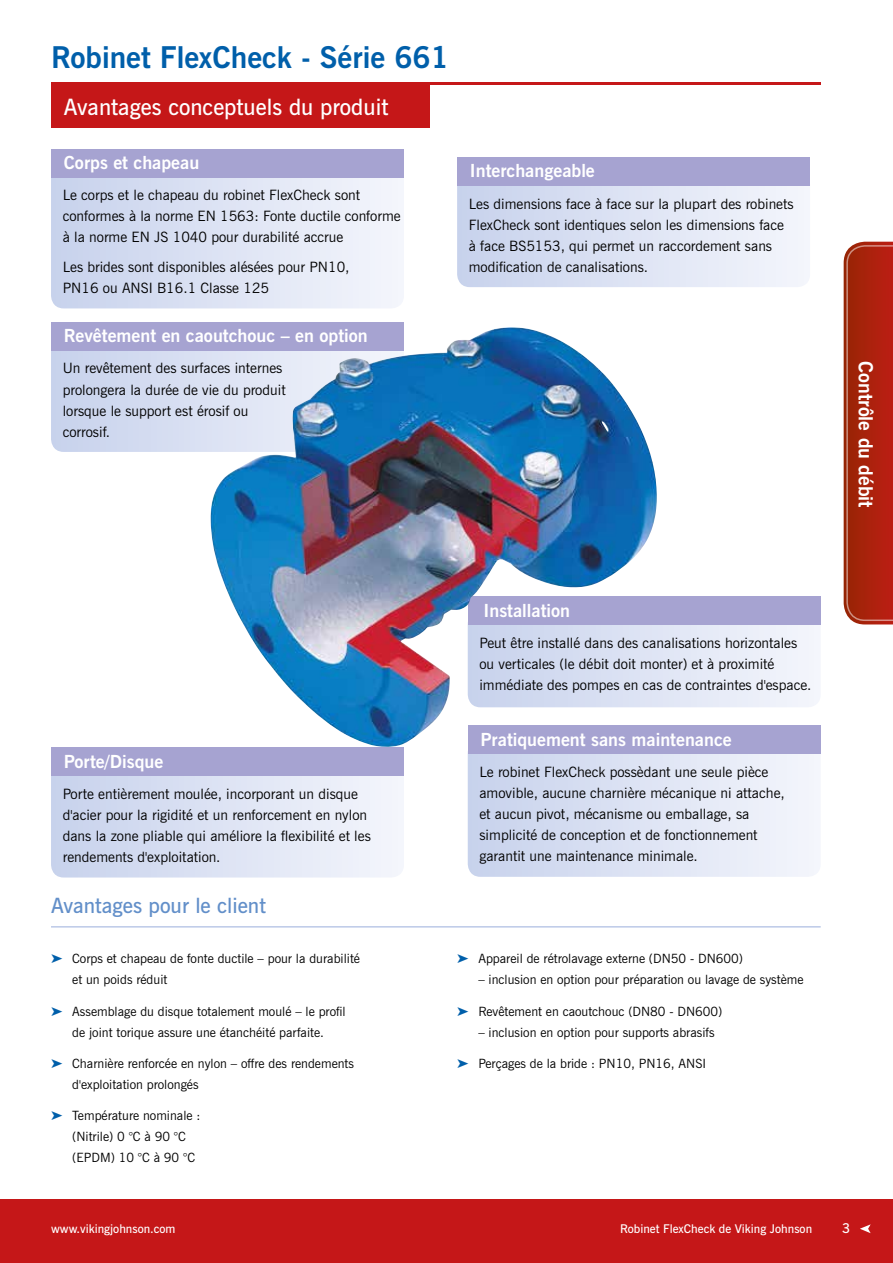
<style>
.page{position:relative;width:893px;height:1263px;background:#fff}
.page>*{position:absolute;margin:0;border:0;box-sizing:border-box;transform-origin:0 0}
.t1{font:700 30px "News Gothic BT";color:#005faa}
.t2{font:600 22.5px "News Gothic BT";color:#fff}
.t3{font:600 21px "News Gothic BT";color:#628fc9}
.t4{font:700 19.5px "News Gothic BT";color:#fff}
.t5{font:700 18px "News Gothic BT";color:#fff}
.t6{font:14.25px/21px "News Gothic BT";color:#000}
.t7{font:600 13.5px "News Gothic BT";color:#fff}
.t8{font:12.75px/21px "News Gothic BT";color:#000}
.t9{font:600 12px "News Gothic BT";color:#fff}
.s1{color:#005faa}
</style>
<div class="page">
<div style="left:51px;top:85px;width:378px;height:43px;background:#c51718"></div>
<hr style="left:51px;top:83px;width:770px;height:2px;background:#c51718">
<svg style="left:51px;top:177px;width:353px;height:131px;background:#dde3f3"></svg>
<svg style="left:457px;top:186px;width:353px;height:101px;background:#dde3f4"></svg>
<svg style="left:658px;top:625px;width:162px;height:82px"></svg>
<svg style="left:468px;top:754px;width:352px;height:123px;background:#dde3f4"></svg>
<svg style="left:51px;top:776px;width:353px;height:101px;background:#dde3f4"></svg>
<svg style="left:51px;top:350px;width:159px;height:102px;background:#d0d9ef"></svg>
<div style="left:51px;top:149px;width:353px;height:28px;background:#a6a3d1"></div>
<div style="left:457px;top:157px;width:353px;height:29px;background:#a6a3d1"></div>
<div style="left:468px;top:597px;width:353px;height:28px;background:#a6a3d1"></div>
<div style="left:468px;top:726px;width:353px;height:28px;background:#a6a3d1"></div>
<div style="left:51px;top:748px;width:353px;height:28px;background:#a6a3d1"></div>
<div style="left:51px;top:322px;width:353px;height:28px;background:#a6a3d1"></div>
<div style="left:0;top:1199px;width:893px;height:64px;background:#c51718"></div>
<svg style="left:860px;top:1224px;width:11px;height:9px"></svg>
<img style="left:210px;top:327px;width:448px;height:421px">
<hr style="left:51px;top:926px;width:770px;height:1px;background:#bcc9e8">
<svg style="left:844px;top:242px;width:49px;height:382px;background:#ab2712"></svg>
<h1 class="t1" style="left:51px;top:39px;width:399px">Robinet FlexCheck - Série 661</h1>
<h2 class="t2" style="left:64px;top:93px;width:326px">Avantages conceptuels du produit</h2>
<p class="t5" style="left:64px;top:151px;width:137px">Corps et chapeau</p>
<p class="t6" style="left:63px;top:184px;width:339px">Le corps et le chapeau du robinet FlexCheck sont conformes à la norme EN 1563: Fonte ductile conforme à la norme EN JS 1040 pour durabilité accrue</p>
<p class="t6" style="left:63px;top:256px;width:288px">Les brides sont disponibles alésées pour PN10,<br>PN16 ou ANSI B16.1 Classe 125</p>
<p class="t5" style="left:64px;top:324px;width:305px">Revêtement en caoutchouc – en option</p>
<p class="t6" style="left:63px;top:358px;width:224px">Un revêtement des surfaces internes prolongera la durée de vie du produit lorsque le support est érosif ou corrosif.</p>
<p class="t5" style="left:470px;top:160px;width:127px">Interchangeable</p>
<p class="t6" style="left:469px;top:193px;width:326px">Les dimensions face à face sur la plupart des robinets FlexCheck sont identiques selon les dimensions face à face BS5153, qui permet un raccordement sans modification de canalisations.</p>
<h3 class="t4" style="left:878px;top:361px;width:148px;rotate:90deg">Contrôle du débit</h3>
<p class="t5" style="left:483px;top:599px;width:88px">Installation</p>
<p class="t6" style="left:479px;top:632px;width:334px">Peut être installé dans des canalisations horizontales ou verticales (le débit doit monter) et à proximité immédiate des pompes en cas de contraintes d'espace.</p>
<p class="t5" style="left:64px;top:750px;width:101px">Porte/Disque</p>
<p class="t6" style="left:63px;top:783px;width:310px">Porte entièrement moulée, incorporant un disque d'acier pour la rigidité et un renforcement en nylon dans la zone pliable qui améliore la flexibilité et les rendements d'exploitation.</p>
<h3 class="t3" style="left:51px;top:893px;width:216px">Avantages pour le client</h3>
<p class="t8" style="left:72px;top:948px;width:289px;text-indent:-21px"><span class="s1">➤</span> Corps et chapeau de fonte ductile – pour la durabilité et un poids réduit</p>
<p class="t8" style="left:51px;top:1000px;width:296px;text-align:center"><span class="s1">➤</span> Assemblage du disque totalement moulé – le profil de joint torique assure une étanchéité parfaite.</p>
<p class="t8" style="left:72px;top:1053px;width:283px;text-indent:-21px"><span class="s1">➤</span> Charnière renforcée en nylon – offre des rendements d'exploitation prolongés</p>
<p class="t8" style="left:72px;top:1105px;width:130px;text-indent:-21px"><span class="s1">➤</span> Température nominale : (Nitrile) 0 °C à 90 °C (EPDM) 10 °C à 90 °C</p>
<p class="t5" style="left:480px;top:728px;width:253px">Pratiquement sans maintenance</p>
<p class="t6" style="left:479px;top:761px;width:307px">Le robinet FlexCheck possèdant une seule pièce amovible, aucune charnière mécanique ni attache, et aucun pivot, mécanisme ou emballage, sa simplicité de conception et de fonctionnement garantit une maintenance minimale.</p>
<p class="t8" style="left:457px;top:948px;width:287px"><span class="s1">➤</span> Appareil de rétrolavage externe (DN50 - DN600)</p>
<p class="t8" style="left:478px;top:969px;width:327px">– inclusion en option pour préparation ou lavage de système</p>
<p class="t8" style="left:457px;top:1000px;width:267px"><span class="s1">➤</span> Revêtement en caoutchouc (DN80 - DN600)</p>
<p class="t8" style="left:478px;top:1021px;width:238px">– inclusion en option pour supports abrasifs</p>
<p class="t8" style="left:457px;top:1052px;width:250px"><span class="s1">➤</span> Perçages de la bride : PN10, PN16, ANSI</p>
<p class="t9" style="left:51px;top:1222px;width:126px">www.vikingjohnson.com</p>
<p class="t9" style="left:620px;top:1222px;width:194px">Robinet FlexCheck de Viking Johnson</p>
<p class="t7" style="left:842px;top:1220px;width:10px">3</p>
</div>
